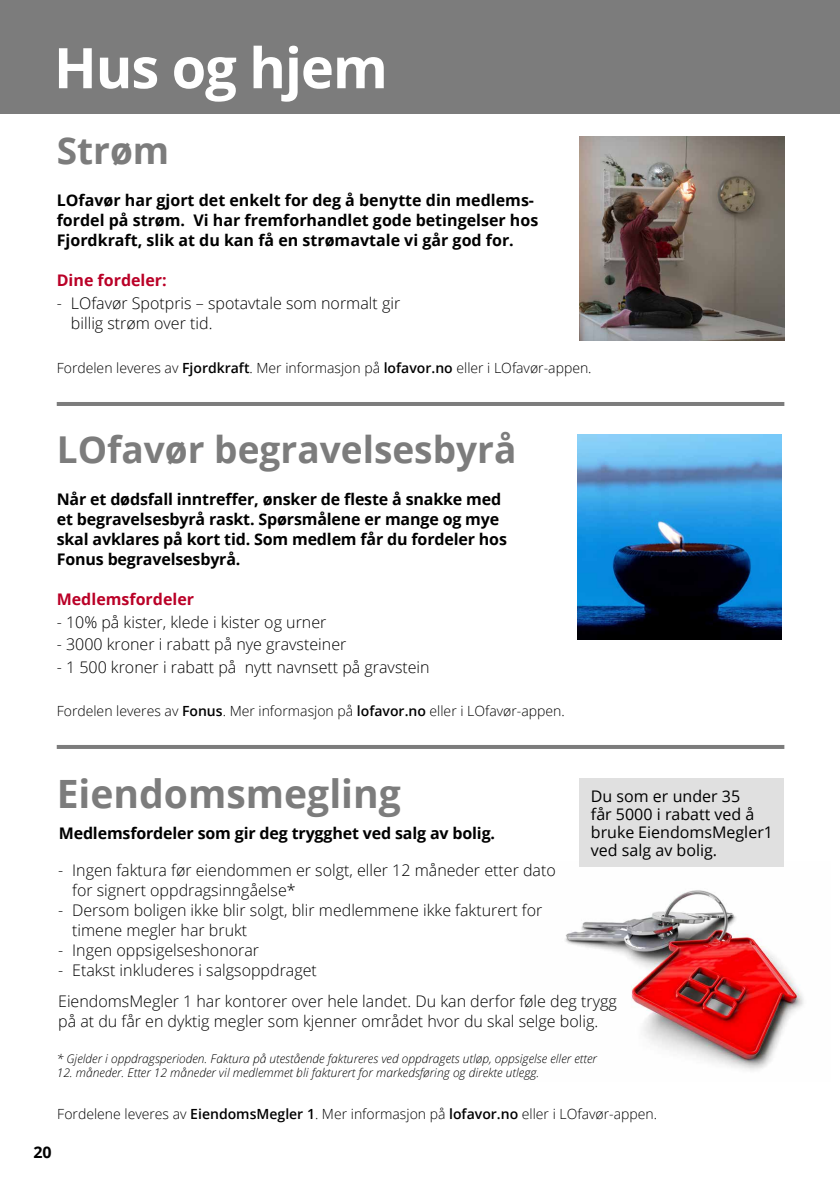
<style>
.page{position:relative;width:840px;height:1191px;background:#fff}
.page>*{position:absolute;margin:0;border:0;box-sizing:border-box;transform-origin:0 0}
.t1{font:700 56px "Open Sans";letter-spacing:-.02em;color:#fff}
.t2{font:700 39px "Open Sans";color:#7c7c7c}
.t3{font:700 37px "Open Sans";color:#7c7c7c}
.t4{font:300 16px/20px "Open Sans";color:#000}
.t5{font:700 16px/20px "Open Sans";letter-spacing:-.01em;color:#000}
.t6{font:16px/18px "Open Sans";color:#000}
.t7{font:700 16px "Open Sans";color:#ba0027}
.t8{font:300 14px "Open Sans";color:#000}
.t9{font:italic 300 12px "Open Sans";color:#000}
.s1{font-weight:600}
</style>
<div class="page">
<img style="left:579px;top:136px;width:204px;height:205px">
<img style="left:577px;top:435px;width:204px;height:204px">
<img style="left:565px;top:862px;width:239px;height:209px">
<div style="left:579px;top:778px;width:204px;height:89px;background:#e0e0e0"></div>
<hr style="left:57px;top:402px;width:726px;height:4px;background:#7c7c7c">
<hr style="left:57px;top:745px;width:726px;height:4px;background:#7c7c7c">
<div style="left:0;top:0;width:839px;height:113px;background:#7c7c7c"></div>
<h1 class="t1" style="left:54px;top:28px;width:335px">Hus og hjem</h1>
<h3 class="t3" style="left:57px;top:125px;width:114px">Strøm</h3>
<p class="t5" style="left:57px;top:190px;width:483px">LOfavør har gjort det enkelt for deg å benytte din medlems&shy;fordel på strøm. Vi har fremforhandlet gode betingelser hos<br>Fjordkraft, slik at du kan få en strømavtale vi går god for.</p>
<p class="t7" style="left:57px;top:269px;width:111px">Dine fordeler:</p>
<p class="t4" style="left:71px;top:292px;width:330px;text-indent:-14px">- LOfavør Spotpris – spotavtale som normalt gir billig strøm over tid.</p>
<p class="t8" style="left:57px;top:358px;width:536px">Fordelen leveres av <span class="s1">Fjordkraft</span>. Mer informasjon på <span class="s1">lofavor.no</span> eller i LOfavør-appen.</p>
<h3 class="t3" style="left:57px;top:424px;width:461px">LOfavør begravelsesbyrå</h3>
<p class="t5" style="left:57px;top:488px;width:451px">Når et dødsfall inntreffer, ønsker de fleste å snakke med et begravelsesbyrå raskt. Spørsmålene er mange og mye skal avklares på kort tid. Som medlem får du fordeler hos Fonus begravelsesbyrå.</p>
<p class="t7" style="left:57px;top:587px;width:139px">Medlemsfordeler</p>
<p class="t4" style="left:57px;top:611px;width:271px">- 10% på kister, klede i kister og urner</p>
<p class="t4" style="left:57px;top:634px;width:291px">- 3000 kroner i rabatt på nye gravsteiner</p>
<p class="t4" style="left:57px;top:657px;width:374px">- 1 500 kroner i rabatt på nytt navnsett på gravstein</p>
<p class="t8" style="left:57px;top:701px;width:509px">Fordelen leveres av <span class="s1">Fonus</span>. Mer informasjon på <span class="s1">lofavor.no</span> eller i LOfavør-appen.</p>
<h2 class="t2" style="left:57px;top:766px;width:345px">Eiendomsmegling</h2>
<p class="t5" style="left:59px;top:823px;width:437px">Medlemsfordeler som gir deg trygghet ved salg av bolig.</p>
<p class="t4" style="left:72px;top:860px;width:485px;text-indent:-14px">- Ingen faktura før eiendommen er solgt, eller 12 måneder etter dato for signert oppdragsinngåelse*</p>
<p class="t4" style="left:72px;top:900px;width:471px;text-indent:-14px">- Dersom boligen ikke blir solgt, blir medlemmene ikke fakturert for timene megler har brukt</p>
<p class="t4" style="left:58px;top:940px;width:202px">- Ingen oppsigelseshonorar</p>
<p class="t4" style="left:58px;top:954px;width:559px;line-height:31.4px">- Etakst inkluderes i salgsoppdraget<br>EiendomsMegler 1 har kontorer over hele landet. Du kan derfor føle deg trygg</p>
<p class="t4" style="left:58px;top:1011px;width:541px">på at du får en dyktig megler som kjenner området hvor du skal selge bolig.</p>
<p class="t9" style="left:57px;top:1050px;width:541px">* Gjelder i oppdragsperioden. Faktura på utestående faktureres ved oppdragets utløp, oppsigelse eller etter</p>
<p class="t9" style="left:57px;top:1064px;width:484px">12. måneder. Etter 12 måneder vil medlemmet bli fakturert for markedsføring og direkte utlegg.</p>
<p class="t6" style="left:590px;top:786px;width:183px">Du som er under 35<br>får 5000 i rabatt ved å bruke EiendomsMegler1 ved salg av bolig.</p>
<p class="t8" style="left:57px;top:1104px;width:601px">Fordelene leveres av <span class="s1">EiendomsMegler 1</span>. Mer informasjon på <span class="s1">lofavor.no</span> eller i LOfavør-appen.</p>
<p class="t5" style="left:33px;top:1141px;width:20px">20</p>
</div>
